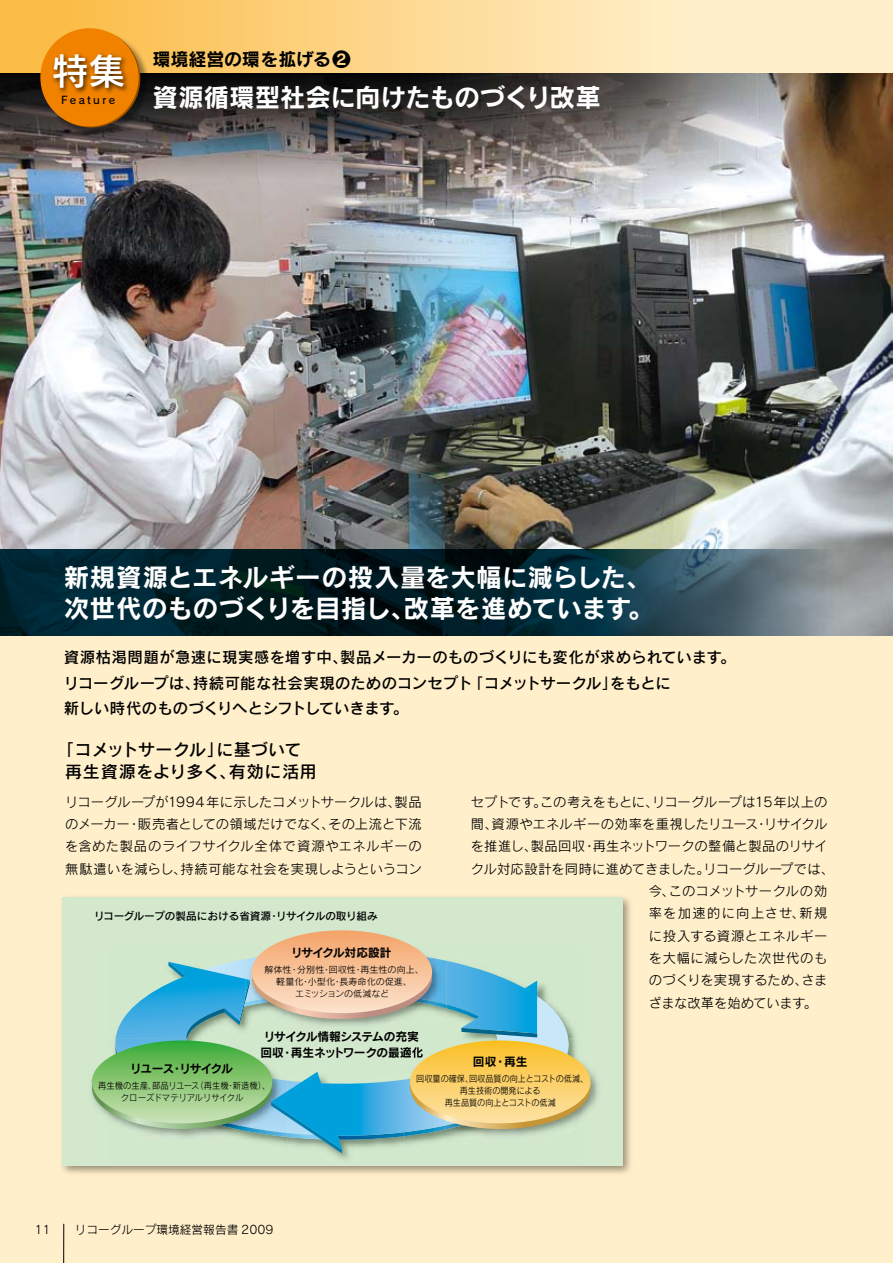
<style>
.page{position:relative;width:893px;height:1263px;background:#ffefca}
.page>*{position:absolute;margin:0;border:0;box-sizing:border-box;transform-origin:0 0}
.t1{font:37.2px "Rodin Pro DB";color:#fff}
.t2{font:25.5px/30.9px "Rodin Pro B";letter-spacing:-.005em;color:#fff}
.t3{font:18px "Rodin Pro B";letter-spacing:-.005em;color:#000}
.t4{font:16.95px/22.4px "Rodin Pro DB";letter-spacing:.02em;color:#000}
.t5{font:15.45px/25.5px "Rodin Pro DB";color:#000}
.t6{font:13.35px/22.4px "Rodin Pro M";letter-spacing:.01em;color:#000;text-align:justify}
.t7{font:13.35px "Rodin Pro M";letter-spacing:-.015em;color:#000}
.t8{font:13.35px "Rodin Pro M";letter-spacing:-.01em;color:#000}
.t9{font:13.35px "Rodin Pro M";letter-spacing:.09em;color:#000}
.t10{font:13.35px "Rodin Pro M";letter-spacing:.035em;color:#000}
.t11{font:13.35px "Rodin Pro M";letter-spacing:.05em;color:#000}
.t12{font:11.7px/15.9px "Rodin Pro B 90 pv RKSJ H";letter-spacing:-.05em;color:#000}
.t13{font:11.7px "Rodin Pro M";color:#000}
.t14{font:11.7px "Rodin Pro B 90 pv RKSJ H";letter-spacing:-.09em;color:#000}
.t15{font:10.65px "Rodin Pro DB 90 pv RKSJ H";color:#000}
.t16{font:10.65px "Rodin Pro DB";letter-spacing:.215em;color:#000}
.t17{font:9px/12.1px "Rodin Pro M 90 pv RKSJ H";color:#000;text-align:center}
.t18{font:9px/12.1px "Rodin Pro M 90 pv RKSJ H";color:#000;text-align:center;scale:.9 1}
.t19{font:9px/12.1px "Rodin Pro M 90 pv RKSJ H";color:#000;text-align:center;scale:.92 1}
</style>
<div class="page">
<hr style="left:63px;top:1224px;width:1px;height:39px;background:#000">
<img style="left:0;top:73px;width:893px;height:476px">
<svg style="left:0;top:549px;width:893px;height:87px;background:#1b3841"></svg>
<div style="left:59px;top:894px;width:576px;height:284px;background:#000;opacity:.4"></div>
<div style="left:62px;top:897px;width:560px;height:268px;background:#d3e8cd"></div>
<img style="left:590px;top:1071px;width:8px;height:37px">
<svg style="left:252px;top:930px;width:180px;height:83px;background:#f4b07c"></svg>
<svg style="left:92px;top:959px;width:498px;height:194px"></svg>
<div style="left:410px;top:1040px;width:180px;height:83px;background:linear-gradient(to bottom,#f9c02a,#fee2a6);border-radius:50%"></div>
<div style="left:0;top:0;width:689px;height:73px;background:linear-gradient(to right,#fbb83d,#ffefcb)"></div>
<div style="left:42px;top:29px;width:109px;height:109px;background:#000;opacity:.4"></div>
<div style="left:40px;top:28px;width:99px;height:99px;background:#f08200;border-radius:50%"></div>
<div style="left:51px;top:51px;width:80px;height:44px;background:#000;opacity:.75"></div>
<h3 class="t3" style="left:152px;top:47px;width:200px">環境経営の環を拡げる❷</h3>
<h1 class="t1" style="left:51px;top:46px;width:76px">特集</h1>
<p class="t16" style="left:61px;top:93px;width:56px">Feature</p>
<h2 class="t2" style="left:152px;top:81px;width:450px">資源循環型社会に向けたものづくり改革</h2>
<h2 class="t2" style="left:64px;top:561px;width:591px">新規資源とエネルギーの投入量を大幅に減らした、次世代のものづくりを目指し、改革を進めています。</h2>
<p class="t5" style="left:64px;top:644px;width:673px">資源枯渇問題が急速に現実感を増す中、製品メーカーのものづくりにも変化が求められています。リコーグループは、持続可能な社会実現のためのコンセプト「コメットサークル」をもとに<br>新しい時代のものづくりへとシフトしていきます。</p>
<p class="t4" style="left:65px;top:738px;width:253px;text-indent:-9px">「コメットサークル」に基づいて再生資源をより多く、有効に活用</p>
<p class="t6" style="left:65px;top:790px;width:358px">リコーグループが1994年に示したコメットサークルは、製品のメーカー・販売者としての領域だけでなく、その上流と下流を含めた製品のライフサイクル全体で資源やエネルギーの無駄遣いを減らし、持続可能な社会を実現しようというコン</p>
<p class="t7" style="left:471px;top:793px;width:358px">セプトです。この考えをもとに、リコーグループは15年以上の</p>
<p class="t8" style="left:471px;top:815px;width:358px">間、資源やエネルギーの効率を重視したリユース・リサイクル</p>
<p class="t6" style="left:471px;top:835px;width:358px">を推進し、製品回収・再生ネットワークの整備と製品のリサイ</p>
<p class="t6" style="left:471px;top:857px;width:365px">クル対応設計を同時に進めてきました。リコーグループでは、</p>
<p class="t6" style="left:649px;top:879px;width:180px">今、このコメットサークルの効</p>
<p class="t9" style="left:649px;top:905px;width:180px">率を加速的に向上させ、新規</p>
<p class="t10" style="left:649px;top:927px;width:180px">に投入する資源とエネルギー</p>
<p class="t11" style="left:649px;top:949px;width:180px">を大幅に減らした次世代のも</p>
<p class="t6" style="left:649px;top:969px;width:180px">のづくりを実現するため、さま</p>
<p class="t7" style="left:649px;top:994px;width:170px">ざまな改革を始めています。</p>
<p class="t15" style="left:94px;top:909px;width:285px">リコーグループの製品における省資源・リサイクルの取り組み</p>
<p class="t12" style="left:291px;top:944px;width:102px">リサイクル対応設計</p>
<p class="t17" style="left:264px;top:963px;width:161px">解体性・分別性・回収性・再生性の向上、軽量化・小型化・長寿命化の促進、<br>エミッションの低減など</p>
<p class="t12" style="left:261px;top:1028px;width:164px">リサイクル情報システムの充実回収・再生ネットワークの最適化</p>
<p class="t12" style="left:473px;top:1053px;width:56px">回収・再生</p>
<p class="t18" style="left:416px;top:1072px;width:193px">回収量の確保、回収品質の向上とコストの低減、再生技術の開発による<br>再生品質の向上とコストの低減</p>
<p class="t14" style="left:130px;top:1061px;width:104px">リユース・リサイクル</p>
<p class="t19" style="left:98px;top:1079px;width:189px">再生機の生産、部品リユース（再生機・新造機）、クローズドマテリアルリサイクル</p>
<p class="t13" style="left:34px;top:1222px;width:18px">11</p>
<p class="t13" style="left:75px;top:1222px;width:200px">リコーグループ環境経営報告書 2009</p>
</div>
